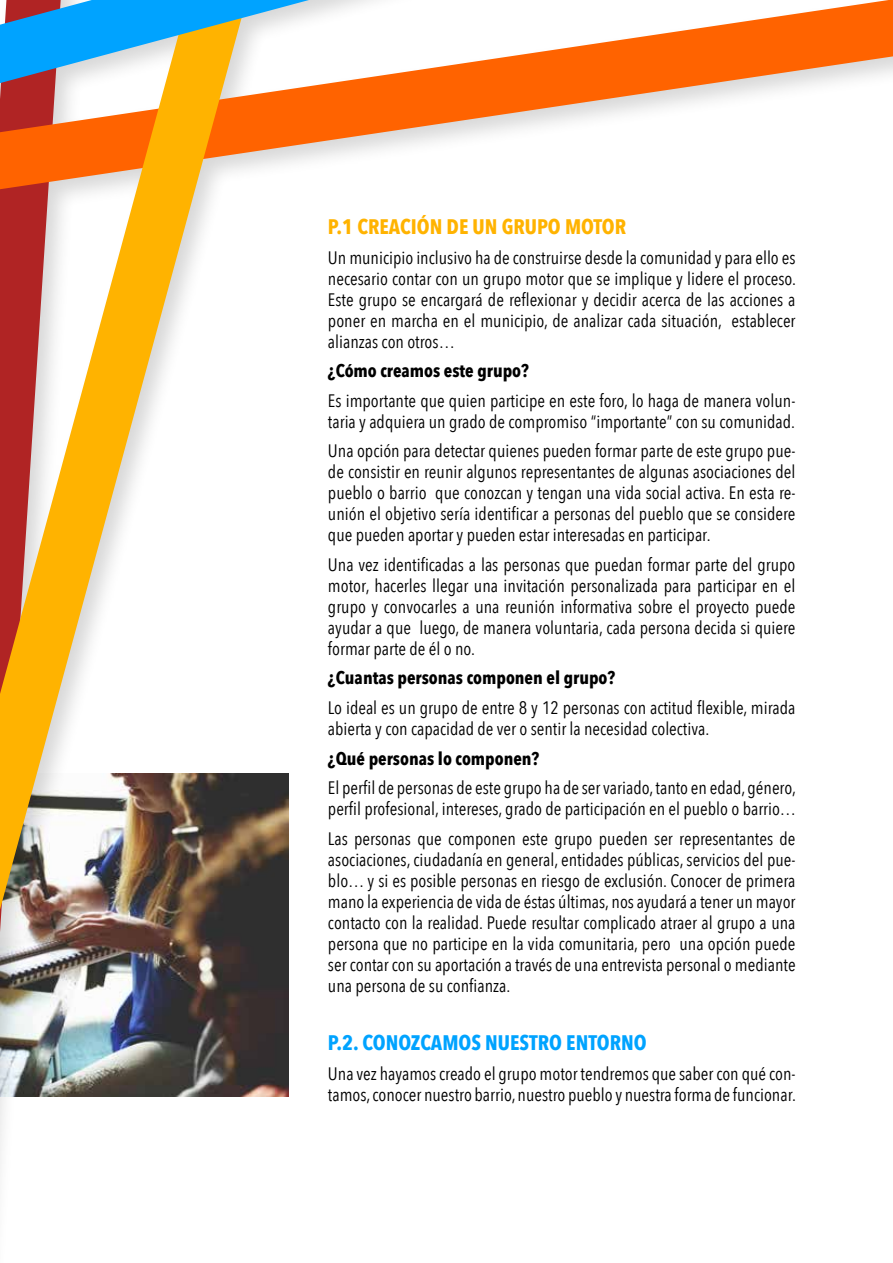
<style>
.page{position:relative;width:893px;height:1263px;background:#fff}
.page>*{position:absolute;margin:0;border:0;box-sizing:border-box;transform-origin:0 0}
.t1{font:700 21px "Avenir Next Condensed";color:#00a3ff}
.t2{font:700 21px "Avenir Next Condensed";color:#ffb300}
.t3{font:18px/21px "Avenir Next Condensed";color:#000;text-align:justify}
.t4{font:700 18px "Avenir Next Condensed";color:#000}
</style>
<div class="page">
<div style="left:0;top:0;width:893px;height:1263px;background:#000;opacity:.16"></div>
<svg style="left:0;top:909px;width:61px;height:23px"></svg>
<svg style="left:246px;top:0;width:647px;height:189px"></svg>
<svg style="left:0;top:83px;width:246px;height:826px"></svg>
<svg style="left:0;top:0;width:309px;height:83px"></svg>
<p class="t2" style="left:328px;top:214px;width:300px">P.1 CREACIÓN DE UN GRUPO MOTOR</p>
<p class="t3" style="left:328px;top:246px;width:470px">Un municipio inclusivo ha de construirse desde la comunidad y para ello es necesario contar con un grupo motor que se implique y lidere el proceso.<br>Este grupo se encargará de reflexionar y decidir acerca de las acciones a poner en marcha en el municipio, de analizar cada situación, establecer alianzas con otros…</p>
<p class="t4" style="left:328px;top:360px;width:202px">¿Cómo creamos este grupo?</p>
<p class="t3" style="left:328px;top:389px;width:469px">Es importante que quien participe en este foro, lo haga de manera volun&shy;taria y adquiera un grado de compromiso “importante” con su comunidad.</p>
<p class="t3" style="left:328px;top:440px;width:469px">Una opción para detectar quienes pueden formar parte de este grupo pue&shy;de consistir en reunir algunos representantes de algunas asociaciones del pueblo o barrio que conozcan y tengan una vida social activa. En esta re&shy;unión el objetivo sería identificar a personas del pueblo que se considere que pueden aportar y pueden estar interesadas en participar.</p>
<p class="t3" style="left:328px;top:553px;width:469px">Una vez identificadas a las personas que puedan formar parte del grupo motor, hacerles llegar una invitación personalizada para participar en el grupo y convocarles a una reunión informativa sobre el proyecto puede ayudar a que luego, de manera voluntaria, cada persona decida si quiere formar parte de él o no.</p>
<p class="t4" style="left:328px;top:667px;width:289px">¿Cuantas personas componen el grupo?</p>
<p class="t3" style="left:328px;top:696px;width:469px">Lo ideal es un grupo de entre 8 y 12 personas con actitud flexible, mirada abierta y con capacidad de ver o sentir la necesidad colectiva.</p>
<p class="t4" style="left:328px;top:747px;width:213px">¿Qué personas lo componen?</p>
<p class="t3" style="left:328px;top:776px;width:470px">El perfil de personas de este grupo ha de ser variado, tanto en edad, género, perfil profesional, intereses, grado de participación en el pueblo o barrio…</p>
<p class="t3" style="left:328px;top:827px;width:469px">Las personas que componen este grupo pueden ser representantes de asociaciones, ciudadanía en general, entidades públicas, servicios del pue&shy;blo… y si es posible personas en riesgo de exclusión. Conocer de primera mano la experiencia de vida de éstas últimas, nos ayudará a tener un mayor contacto con la realidad. Puede resultar complicado atraer al grupo a una persona que no participe en la vida comunitaria, pero una opción puede ser contar con su aportación a través de una entrevista personal o mediante una persona de su confianza.</p>
<p class="t1" style="left:328px;top:1030px;width:320px">P.2. CONOZCAMOS NUESTRO ENTORNO</p>
<p class="t3" style="left:328px;top:1062px;width:470px">Una vez hayamos creado el grupo motor tendremos que saber con qué con&shy;tamos, conocer nuestro barrio, nuestro pueblo y nuestra forma de funcionar.</p>
</div>
